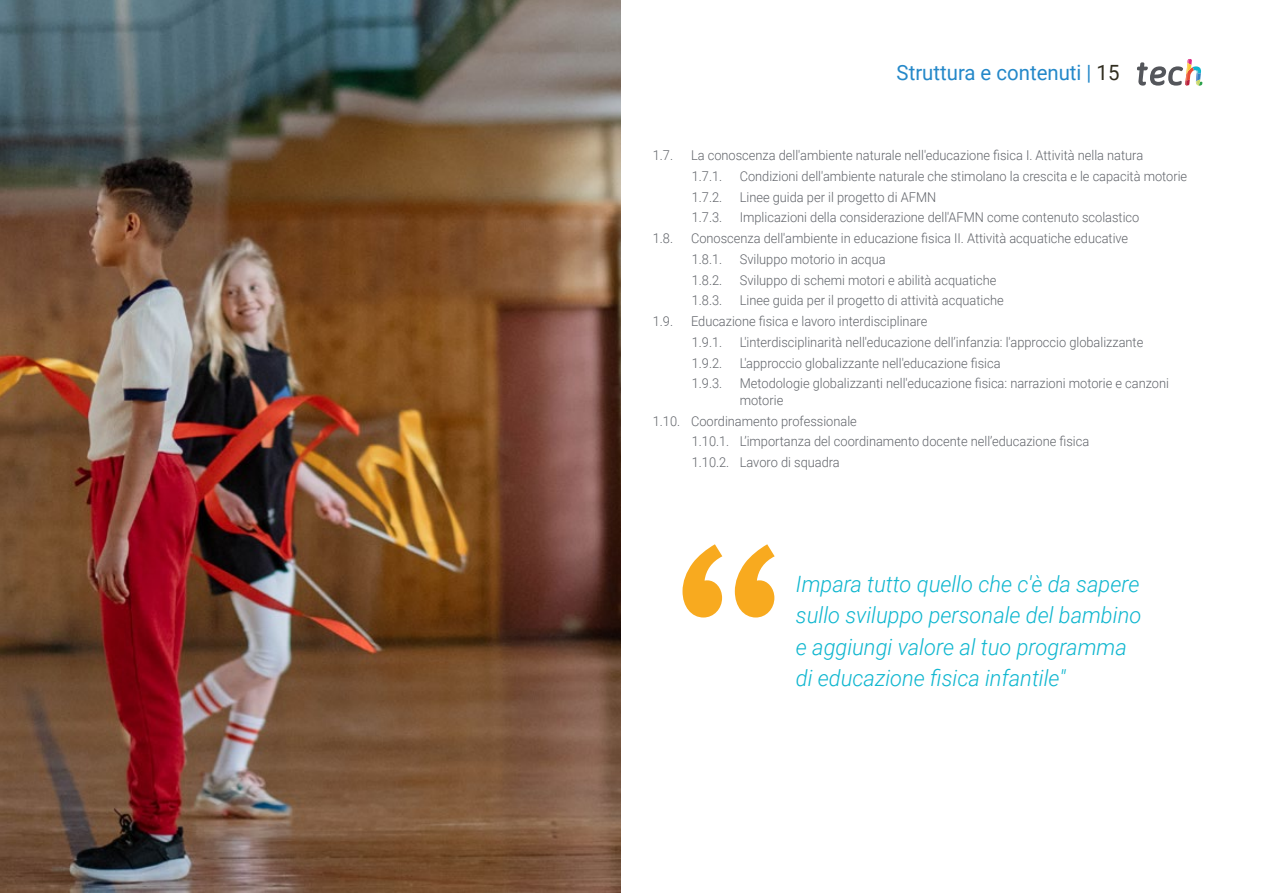
<style>
.page{position:relative;width:1263px;height:893px;background:#fff}
.page>*{position:absolute;margin:0;border:0;box-sizing:border-box;transform-origin:0 0}
.t1{font:italic 300 22.5px/31.5px "Roboto";color:#0fb6cf}
.t2{font:21px "Roboto";color:#2488c9}
.t3{font:300 13.5px/20.7px "Roboto";color:#61646a;scale:.95 1}
.s1{color:#312e20}
</style>
<div class="page">
<img style="left:0;top:0;width:621px;height:893px">
<svg style="left:1137px;top:59px;width:65px;height:27px"></svg>
<svg style="left:682px;top:544px;width:93px;height:73px"></svg>
<h2 class="t2" style="left:897px;top:57px;width:224px">Struttura e contenuti | <span class="s1">15</span></h2>
<p class="t3" style="left:653px;top:144px;width:23px">1.7.</p>
<p class="t3" style="left:691px;top:144px;width:477px">La conoscenza dell'ambiente naturale nell'educazione fisica I. Attività nella natura<br>1.7.1.</p>
<p class="t3" style="left:740px;top:165px;width:473px">Condizioni dell'ambiente naturale che stimolano la crescita e le capacità motorie</p>
<p class="t3" style="left:692px;top:186px;width:34px">1.7.2.</p>
<p class="t3" style="left:740px;top:186px;width:208px">Linee guida per il progetto di AFMN</p>
<p class="t3" style="left:692px;top:207px;width:34px">1.7.3.</p>
<p class="t3" style="left:740px;top:207px;width:422px">Implicazioni della considerazione dell'AFMN come contenuto scolastico</p>
<p class="t3" style="left:653px;top:227px;width:23px">1.8.</p>
<p class="t3" style="left:691px;top:227px;width:462px">Conoscenza dell'ambiente in educazione fisica II. Attività acquatiche educative<br>1.8.1.</p>
<p class="t3" style="left:740px;top:248px;width:155px">Sviluppo motorio in acqua</p>
<p class="t3" style="left:692px;top:269px;width:34px">1.8.2.</p>
<p class="t3" style="left:740px;top:269px;width:272px">Sviluppo di schemi motori e abilità acquatiche</p>
<p class="t3" style="left:692px;top:290px;width:34px">1.8.3.</p>
<p class="t3" style="left:740px;top:290px;width:279px">Linee guida per il progetto di attività acquatiche</p>
<p class="t3" style="left:653px;top:310px;width:23px">1.9.</p>
<p class="t3" style="left:691px;top:310px;width:250px">Educazione fisica e lavoro interdisciplinare<br>1.9.1.</p>
<p class="t3" style="left:740px;top:331px;width:426px">L'interdisciplinarità nell'educazione dell’infanzia: l'approccio globalizzante</p>
<p class="t3" style="left:692px;top:352px;width:34px">1.9.2.</p>
<p class="t3" style="left:740px;top:352px;width:276px">L'approccio globalizzante nell'educazione fisica</p>
<p class="t3" style="left:692px;top:373px;width:34px">1.9.3.</p>
<p class="t3" style="left:740px;top:375px;width:453px;line-height:16.5px">Metodologie globalizzanti nell'educazione fisica: narrazioni motorie e canzoni motorie</p>
<p class="t3" style="left:692px;top:410px;width:420px;text-indent:-39px">1.10. Coordinamento professionale<br>1.10.1. L’importanza del coordinamento docente nell’educazione fisica<br>1.10.2. Lavoro di squadra</p>
<h1 class="t1" style="left:796px;top:567px;width:347px">Impara tutto quello che c'è da sapere sullo sviluppo personale del bambino e aggiungi valore al tuo programma di educazione fisica infantile"</h1>
</div>
